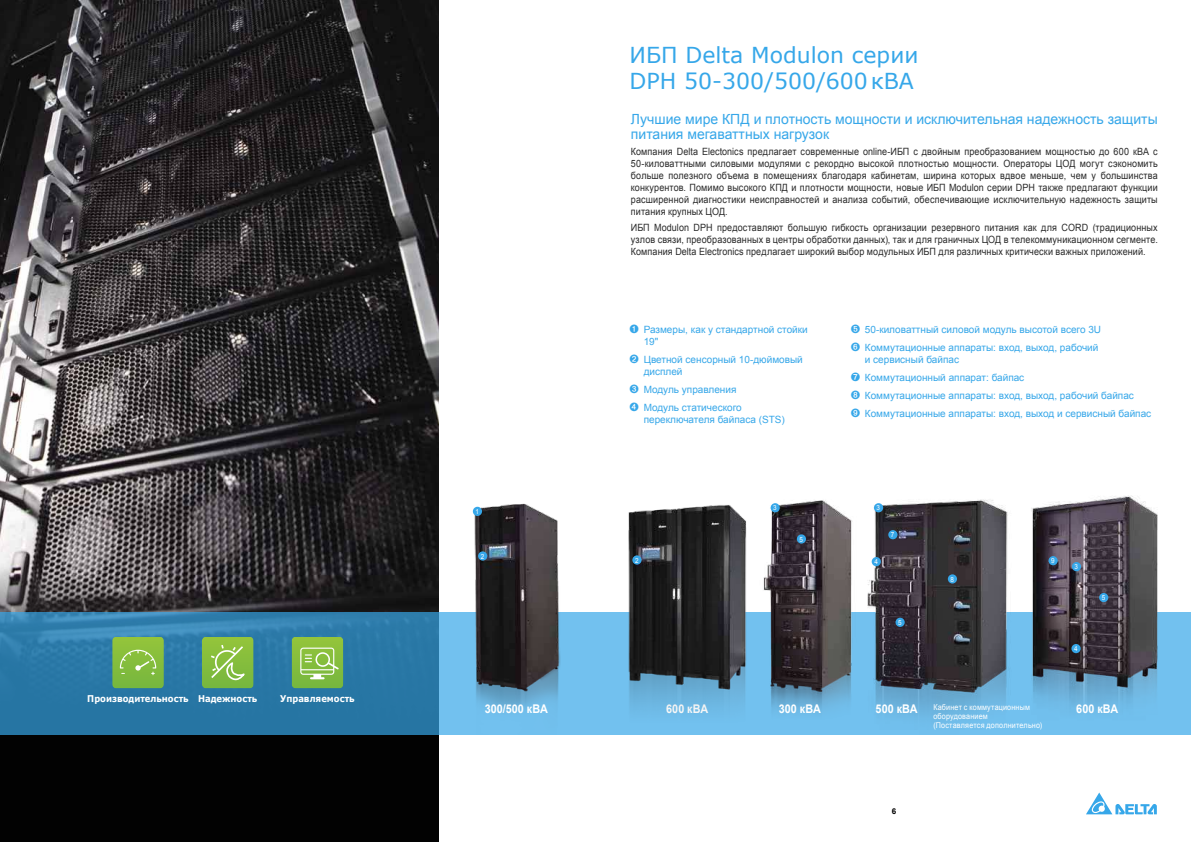
<style>
.page{position:relative;width:1191px;height:842px;background:#fff}
.page>*{position:absolute;margin:0;border:0;box-sizing:border-box;transform-origin:0 0}
.t1{font:22px/26px "Verdana";color:#36a7e9}
.t2{font:14px/15px "Arial";color:#36a7e9}
.t3{font:700 12px "Arial";letter-spacing:.005em;color:#fff;scale:.9 1}
.t4{font:10px/12px "Arial";letter-spacing:.015em;color:#292929;text-align:justify;scale:.9 1}
.t5{font:10px/18px "Arial";color:#36a7e9}
.t6{font:700 9.4px "Verdana";color:#fff;scale:.9 1}
.t7{font:8px/9px "Arial";letter-spacing:.025em;color:#fff;scale:.9 1}
.t8{font:700 8px "Arial";color:#000}
.t9{font:7px "Arial";color:#fff;scale:.9 1}
</style>
<div class="page">
<svg style="left:1086px;top:792px;width:70px;height:22px"></svg>
<div style="left:0;top:0;width:439px;height:842px;background:#020202"></div>
<img style="left:0;top:0;width:439px;height:735px">
<svg style="left:0;top:612px;width:1191px;height:122px;background:#3e8dbb"></svg>
<svg style="left:112px;top:637px;width:52px;height:51px;background:#89bf47"></svg>
<svg style="left:292px;top:637px;width:51px;height:51px;background:#93c554"></svg>
<svg style="left:202px;top:637px;width:51px;height:51px;background:#90c34f"></svg>
<img style="left:470px;top:503px;width:90px;height:231px">
<div style="left:473px;top:507px;width:9px;height:9px;background:#36a7e9;border-radius:50%"></div>
<div style="left:478px;top:551px;width:9px;height:10px;background:#36a7e9;border-radius:50%"></div>
<img style="left:626px;top:505px;width:121px;height:229px">
<div style="left:632px;top:555px;width:9px;height:10px;background:#36a7e9;border-radius:50%"></div>
<img style="left:1026px;top:495px;width:134px;height:239px">
<div style="left:1072px;top:562px;width:9px;height:9px;background:#36a7e9;border-radius:50%"></div>
<div style="left:1071px;top:644px;width:9px;height:9px;background:#36a7e9;border-radius:50%"></div>
<div style="left:1099px;top:593px;width:9px;height:9px;background:#36a7e9;border-radius:50%"></div>
<div style="left:1048px;top:556px;width:9px;height:9px;background:#36a7e9;border-radius:50%"></div>
<img style="left:859px;top:499px;width:164px;height:235px">
<div style="left:888px;top:530px;width:9px;height:9px;background:#36a7e9;border-radius:50%"></div>
<div style="left:871px;top:557px;width:10px;height:9px;background:#36a7e9;border-radius:50%"></div>
<div style="left:895px;top:618px;width:9px;height:9px;background:#36a7e9;border-radius:50%"></div>
<div style="left:947px;top:574px;width:10px;height:9px;background:#36a7e9;border-radius:50%"></div>
<div style="left:874px;top:503px;width:9px;height:9px;background:#36a7e9;border-radius:50%"></div>
<img style="left:760px;top:500px;width:99px;height:234px">
<div style="left:770px;top:503px;width:10px;height:9px;background:#36a7e9;border-radius:50%"></div>
<div style="left:797px;top:534px;width:9px;height:10px;background:#36a7e9;border-radius:50%"></div>
<p class="t6" style="left:87px;top:692px;width:190px">Производительность Надежность</p>
<p class="t6" style="left:280px;top:692px;width:84px">Управляемость</p>
<h1 class="t1" style="left:629px;top:42px;width:290px">ИБП Delta Modulon серии<br>DPH 50-300/500/600 кВА</h1>
<h2 class="t2" style="left:631px;top:111px;width:528px">Лучшие мире КПД и плотность мощности и исключительная надежность защиты питания мегаваттных нагрузок</h2>
<p class="t4" style="left:631px;top:145px;width:587px">Компания Delta Electonics предлагает современные online-ИБП с двойным преобразованием мощностью до 600 кВА с 50-киловаттными силовыми модулями с рекордно высокой плотностью мощности. Операторы ЦОД могут сэкономить больше полезного объема в помещениях благодаря кабинетам, ширина которых вдвое меньше, чем у большинства конкурентов. Помимо высокого КПД и плотности мощности, новые ИБП Modulon серии DPH также предлагают функции расширенной диагностики неисправностей и анализа событий, обеспечивающие исключительную надежность защиты питания крупных ЦОД.</p>
<p class="t4" style="left:631px;top:221px;width:587px">ИБП Modulon DPH предоставляют большую гибкость организации резервного питания как для CORD (традиционных узлов связи, преобразованных в центры обработки данных), так и для граничных ЦОД в телекоммуникационном сегменте.<br>Компания Delta Electronics предлагает широкий выбор модульных ИБП для различных критически важных приложений.</p>
<p class="t9" style="left:475px;top:507px;width:5px">1</p>
<p class="t9" style="left:481px;top:551px;width:5px">2</p>
<p class="t5" style="left:643px;top:324px;width:166px;line-height:12px;text-indent:-14px">➊ Размеры, как у стандартной стойки<br>19"</p>
<p class="t5" style="left:643px;top:354px;width:161px;line-height:12px;text-indent:-14px">➋ Цветной сенсорный 10-дюймовый дисплей</p>
<p class="t5" style="left:629px;top:381px;width:114px">➌ Модуль управления<br>➍ Модуль статического</p>
<p class="t5" style="left:643px;top:411px;width:143px">переключателя байпаса (STS)</p>
<p class="t5" style="left:850px;top:321px;width:252px">➎ 50-киловаттный силовой модуль высотой всего 3U<br>➏ Коммутационные аппараты: вход, выход, рабочий</p>
<p class="t5" style="left:850px;top:351px;width:302px;text-indent:14px">и сервисный байпас<br>➐ Коммутационный аппарат: байпас<br>➑ Коммутационные аппараты: вход, выход, рабочий байпас<br>➒ Коммутационные аппараты: вход, выход и сервисный байпас</p>
<p class="t9" style="left:635px;top:555px;width:5px">2</p>
<p class="t9" style="left:773px;top:504px;width:5px">3</p>
<p class="t9" style="left:876px;top:504px;width:5px">3</p>
<p class="t9" style="left:799px;top:534px;width:5px">5</p>
<p class="t9" style="left:874px;top:557px;width:5px">4</p>
<p class="t9" style="left:891px;top:531px;width:5px">7</p>
<p class="t9" style="left:898px;top:618px;width:5px">5</p>
<p class="t9" style="left:950px;top:574px;width:5px">8</p>
<p class="t9" style="left:1051px;top:556px;width:5px">9</p>
<p class="t9" style="left:1074px;top:563px;width:5px">3</p>
<p class="t9" style="left:1074px;top:644px;width:5px">4</p>
<p class="t9" style="left:1101px;top:593px;width:5px">5</p>
<p class="t3" style="left:485px;top:700px;width:72px">300/500 кВА</p>
<p class="t3" style="left:779px;top:700px;width:48px">300 кВА</p>
<p class="t3" style="left:875px;top:700px;width:48px">500 кВА</p>
<p class="t7" style="left:933px;top:703px;width:122px">Кабинет с коммутационным оборудованием<br>(Поставляется дополнительно)</p>
<p class="t3" style="left:1076px;top:700px;width:48px">600 кВА</p>
<p class="t3" style="left:666px;top:700px;width:48px">600 кВА</p>
<p class="t8" style="left:892px;top:806px;width:6px">6</p>
</div>
